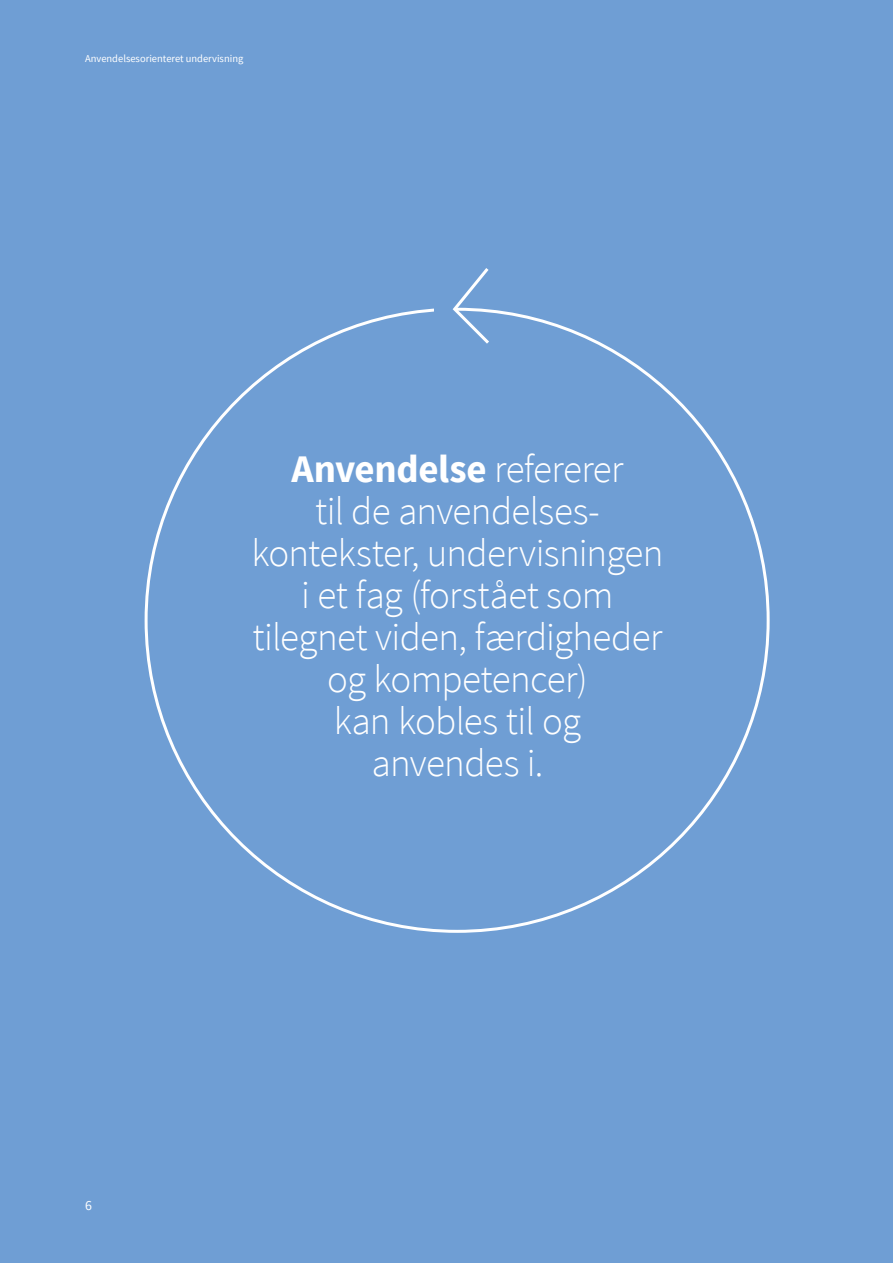
<style>
.page{position:relative;width:893px;height:1263px;background:#6f9ed4}
.page>*{position:absolute;margin:0;border:0;box-sizing:border-box;transform-origin:0 0}
.t1{font:39px/42px "Source Sans Pro Light 2";letter-spacing:-.02em;color:#fff;text-align:center}
.t2{font:13.8px "Source Sans Pro";color:#fff}
.t3{font:10.5px "Source Sans Pro Regular 2";color:#fff}
.s1{font-family:"Source Sans Pro";font-weight:700}
.s2{font-family:"Source Sans Pro";font-weight:300}
</style>
<div class="page">
<svg style="left:452px;top:268px;width:40px;height:76px"></svg>
<p class="t3" style="left:85px;top:52px;width:160px">Anvendelsesorienteret undervisning</p>
<p class="t1" style="left:251px;top:448px;width:413px"><span class="s1">Anvendelse</span> refererer<br>til de anvendelses&shy;kontekster, undervisningen <span class="s2">i et fag (forstået som tilegnet viden, færdigheder og kompetencer)<br></span>kan kobles til og<br>anvendes i.</p>
<p class="t2" style="left:85px;top:1196px;width:8px">6</p>
</div>
